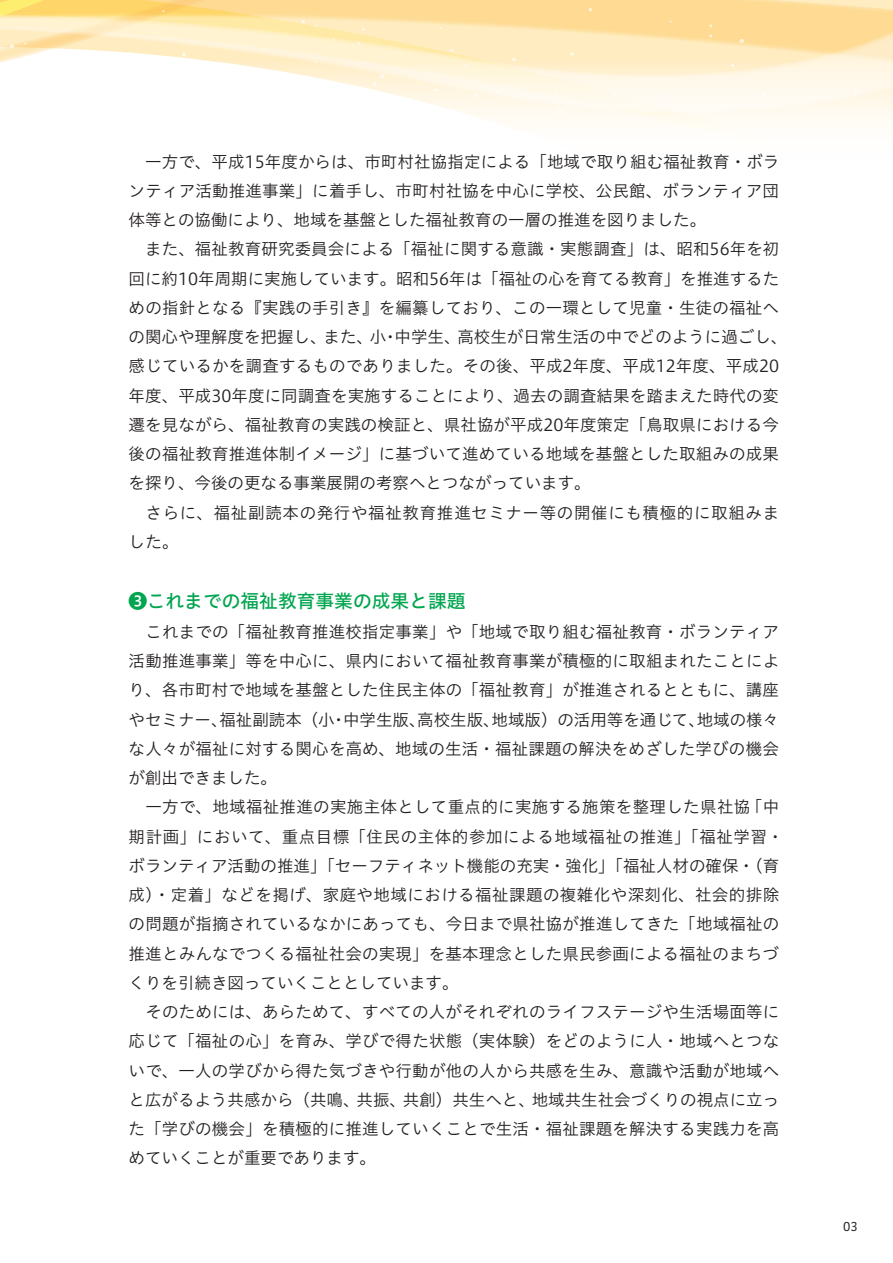
<style>
.page{position:relative;width:893px;height:1263px;background:#fff}
.page>*{position:absolute;margin:0;border:0;box-sizing:border-box;transform-origin:0 0}
.t1{font:18.75px "Hiragino UD Sans Std W5";color:#00a54f}
.t2{font:16.5px/29.2px "Hiragino UD Sans Std W3";letter-spacing:.01em;color:#231f20;text-align:justify}
.t3{font:16.5px/29.2px "Hiragino UD Sans Std W3";letter-spacing:.04em;color:#231f20}
.t4{font:12px "Hiragino UD Sans R Std W4";color:#231f20}
</style>
<div class="page">
<svg style="left:444px;top:0;width:442px;height:14px;background:#fedb96"></svg>
<svg style="left:176px;top:0;width:268px;height:14px;background:#fdd98d"></svg>
<svg style="left:176px;top:14px;width:717px;height:46px;background:#fee6b1"></svg>
<svg style="left:739px;top:39px;width:5px;height:4px"></svg>
<svg style="left:570px;top:52px;width:4px;height:4px"></svg>
<svg style="left:182px;top:53px;width:4px;height:3px"></svg>
<svg style="left:0;top:0;width:176px;height:60px;background:#fee8b0"></svg>
<svg style="left:0;top:60px;width:893px;height:68px"></svg>
<p class="t2" style="left:129px;top:146px;width:652px">　一方で、平成15年度からは、市町村社協指定による「地域で取り組む福祉教育・ボランティア活動推進事業」に着手し、市町村社協を中心に学校、公民館、ボランティア団体等との協働により、地域を基盤とした福祉教育の一層の推進を図りました。</p>
<p class="t2" style="left:129px;top:234px;width:660px;text-align:left">　また、福祉教育研究委員会による「福祉に関する意識・実態調査」は、昭和56年を初回に約10年周期に実施しています。昭和56年は「福祉の心を育てる教育」を推進するための指針となる『実践の手引き』を編纂しており、この一環として児童・生徒の福祉への関心や理解度を把握し、また、小・中学生、高校生が日常生活の中でどのように過ごし、感じているかを調査するものでありました。その後、平成2年度、平成12年度、平成20年度、平成30年度に同調査を実施することにより、過去の調査結果を踏まえた時代の変遷を見ながら、福祉教育の実践の検証と、県社協が平成20年度策定「鳥取県における今後の福祉教育推進体制イメージ」に基づいて進めている地域を基盤とした取組みの成果を探り、今後の更なる事業展開の考察へとつながっています。</p>
<p class="t3" style="left:129px;top:497px;width:652px">　さらに、福祉副読本の発行や福祉教育推進セミナー等の開催にも積極的に取組みました。</p>
<p class="t1" style="left:129px;top:587px;width:338px">❸これまでの福祉教育事業の成果と課題</p>
<p class="t2" style="left:129px;top:616px;width:652px">　これまでの「福祉教育推進校指定事業」や「地域で取り組む福祉教育・ボランティア活動推進事業」等を中心に、県内において福祉教育事業が積極的に取組まれたことにより、各市町村で地域を基盤とした住民主体の「福祉教育」が推進されるとともに、講座やセミナー、福祉副読本（小・中学生版、高校生版、地域版）の活用等を通じて、地域の様々な人々が福祉に対する関心を高め、地域の生活・福祉課題の解決をめざした学びの機会が創出できました。</p>
<p class="t2" style="left:129px;top:792px;width:656px;text-align:left">　一方で、地域福祉推進の実施主体として重点的に実施する施策を整理した県社協「中期計画」において、重点目標「住民の主体的参加による地域福祉の推進」「福祉学習・ボランティア活動の推進」「セーフティネット機能の充実・強化」「福祉人材の確保・（育成）・定着」などを掲げ、家庭や地域における福祉課題の複雑化や深刻化、社会的排除の問題が指摘されているなかにあっても、今日まで県社協が推進してきた「地域福祉の推進とみんなでつくる福祉社会の実現」を基本理念とした県民参画による福祉のまちづくりを引続き図っていくこととしています。</p>
<p class="t2" style="left:129px;top:996px;width:652px">　そのためには、あらためて、すべての人がそれぞれのライフステージや生活場面等に応じて「福祉の心」を育み、学びで得た状態（実体験）をどのように人・地域へとつないで、一人の学びから得た気づきや行動が他の人から共感を生み、意識や活動が地域へと広がるよう共感から（共鳴、共振、共創）共生へと、地域共生社会づくりの視点に立った「学びの機会」を積極的に推進していくことで生活・福祉課題を解決する実践力を高めていくことが重要であります。</p>
<p class="t4" style="left:843px;top:1217px;width:16px">03</p>
</div>
